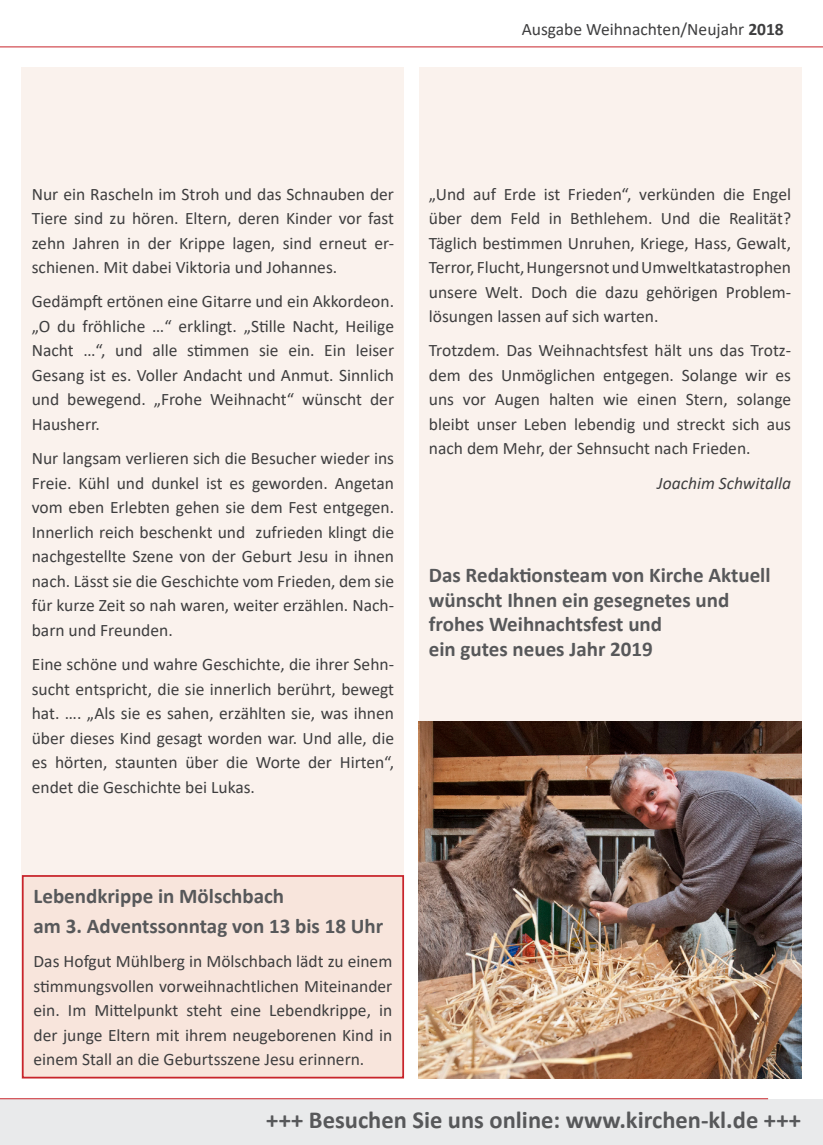
<style>
.page{position:relative;width:823px;height:1145px;background:#fff}
.page>*{position:absolute;margin:0;border:0;box-sizing:border-box;transform-origin:0 0}
.t1{font:700 24.5px "Calibri";color:#57585a}
.Uhrzeit_Kirche{font:700 21px "Calibri";color:#57585a}
.Uhrzeit_Kirche-2{font:17.5px/24.5px "Calibri";color:#3e3e3f;text-align:justify}
.Uhrzeit_Kirche-3{font:italic 17.5px "Calibri";color:#3e3e3f}
.s1{font-weight:700}
</style>
<div class="page">
<div style="left:419px;top:67px;width:382px;height:1011px;background:#faf2ed"></div>
<div style="left:22px;top:67px;width:382px;height:1011px;background:#faf2ed"></div>
<div style="left:0;top:1099px;width:823px;height:46px;background:#e9eaeb"></div>
<hr style="left:0;top:1098px;width:768px;height:1px;background:#c8242b">
<hr style="left:0;top:47px;width:823px;height:1px;background:#c8242b">
<img style="left:419px;top:721px;width:382px;height:357px">
<div style="left:23px;top:876px;width:380px;height:202px;background:#f8e5dc"></div>
<div style="left:22px;top:875px;width:382px;height:203px;border:2px solid #c8242b"></div>
<p class="Uhrzeit_Kirche-2" style="left:521px;top:16px;width:264px">Ausgabe Weihnachten/Neujahr <span class="s1">2018</span></p>
<p class="Uhrzeit_Kirche-2" style="left:32px;top:181px;width:364px">Nur ein Rascheln im Stroh und das Schnauben der Tiere sind zu hören. Eltern, deren Kinder vor fast zehn Jahren in der Krippe lagen, sind erneut er&shy;schienen. Mit dabei Viktoria und Johannes.</p>
<p class="Uhrzeit_Kirche-2" style="left:32px;top:289px;width:364px">Gedämpft ertönen eine Gitarre und ein Akkordeon. „O du fröhliche …“ erklingt. „Stille Nacht, Heilige Nacht …“, und alle stimmen sie ein. Ein leiser Gesang ist es. Voller Andacht und Anmut. Sinnlich und bewegend. „Frohe Weihnacht“ wünscht der Hausherr.</p>
<p class="Uhrzeit_Kirche-2" style="left:32px;top:446px;width:364px">Nur langsam verlieren sich die Besucher wieder ins Freie. Kühl und dunkel ist es geworden. Angetan vom eben Erlebten gehen sie dem Fest entgegen.<br>Innerlich reich beschenkt und zufrieden klingt die nachgestellte Szene von der Geburt Jesu in ihnen nach. Lässt sie die Geschichte vom Frieden, dem sie für kurze Zeit so nah waren, weiter erzählen. Nach&shy;barn und Freunden.</p>
<p class="Uhrzeit_Kirche-2" style="left:32px;top:652px;width:364px">Eine schöne und wahre Geschichte, die ihrer Sehn&shy;sucht entspricht, die sie innerlich berührt, bewegt hat. …. „Als sie es sahen, erzählten sie, was ihnen über dieses Kind gesagt worden war. Und alle, die es hörten, staunten über die Worte der Hirten“, endet die Geschichte bei Lukas.</p>
<p class="Uhrzeit_Kirche-2" style="left:429px;top:181px;width:364px">„Und auf Erde ist Frieden“, verkünden die Engel über dem Feld in Bethlehem. Und die Realität?<br>Täglich bestimmen Unruhen, Kriege, Hass, Gewalt, Terror, Flucht, Hungersnot und Umweltkatastrophen unsere Welt. Doch die dazu gehörigen Problem&shy;lösungen lassen auf sich warten.</p>
<p class="Uhrzeit_Kirche-2" style="left:429px;top:338px;width:364px">Trotzdem. Das Weihnachtsfest hält uns das Trotz&shy;dem des Unmöglichen entgegen. Solange wir es uns vor Augen halten wie einen Stern, solange bleibt unser Leben lebendig und streckt sich aus nach dem Mehr, der Sehnsucht nach Frieden.</p>
<p class="Uhrzeit_Kirche-3" style="left:657px;top:471px;width:135px">Joachim Schwitalla</p>
<p class="Uhrzeit_Kirche" style="left:429px;top:560px;width:343px">Das Redaktionsteam von Kirche Aktuell</p>
<p class="Uhrzeit_Kirche" style="left:429px;top:585px;width:302px">wünscht Ihnen ein gesegnetes und</p>
<p class="Uhrzeit_Kirche" style="left:429px;top:609px;width:235px">frohes Weihnachtsfest und</p>
<p class="Uhrzeit_Kirche" style="left:429px;top:634px;width:225px">ein gutes neues Jahr 2019</p>
<p class="Uhrzeit_Kirche" style="left:34px;top:881px;width:252px">Lebendkrippe in Mölschbach</p>
<p class="Uhrzeit_Kirche" style="left:34px;top:911px;width:351px">am 3. Adventssonntag von 13 bis 18 Uhr</p>
<p class="Uhrzeit_Kirche-2" style="left:34px;top:949px;width:360px">Das Hofgut Mühlberg in Mölschbach lädt zu einem stimmungsvollen vorweihnachtlichen Miteinander ein. Im Mittelpunkt steht eine Lebendkrippe, in der junge Eltern mit ihrem neugeborenen Kind in einem Stall an die Geburtsszene Jesu erinnern.</p>
<p class="t1" style="left:266px;top:1103px;width:536px">+++ Besuchen Sie uns online: www.kirchen-kl.de +++</p>
</div>
